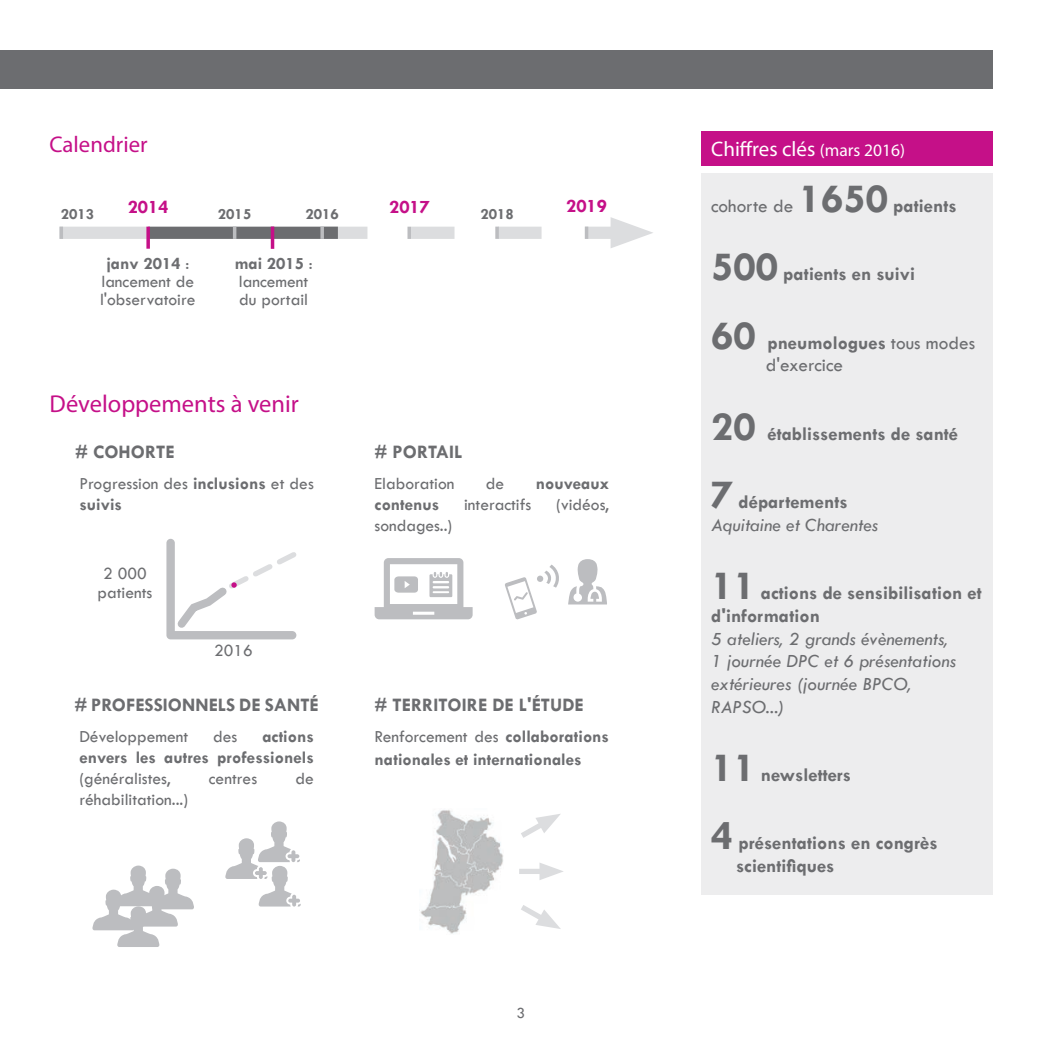
<style>
.page{position:relative;width:1042px;height:1042px;background:#fff}
.page>*{position:absolute;margin:0;border:0;box-sizing:border-box;transform-origin:0 0}
.t1{font:24.5px "Myriad Pro";color:#c51088}
.t2{font:22.75px "Myriad Pro";color:#c51088}
.t3{font:21px "Myriad Pro";color:#fff}
.t4{font:700 19.25px/22.8px "Tw Cen";color:#6c6d70}
.t5{font:italic 19.25px/22.8px "Tw Cen";color:#6c6d70}
.t6{font:19.25px/22.8px "Tw Cen";color:#6c6d70}
.t7{font:700 19.25px "Tw Cen";color:#c51088}
.t8{font:17.5px/18.2px "Tw Cen";color:#6c6d70}
.t9{font:700 17.5px/22.8px "Tw Cen";color:#6c6d70}
.t10{font:700 15.75px "Tw Cen";color:#6c6d70}
.t11{font:15.75px "Tw Cen";color:#6c6d70}
.s1{font-size:17.5px}
.s2{font-weight:700}
.s3{font-weight:400}
.s4{font-weight:700;font-size:42px}
.s5{font-size:42px}
.s6{font-weight:700;font-style:normal;font-size:42px}
.s7{font-weight:700;font-style:normal}
</style>
<div class="page">
<div style="left:0;top:50px;width:992px;height:38px;background:#6c6d70"></div>
<div style="left:701px;top:173px;width:291px;height:721px;background:#ededee"></div>
<div style="left:701px;top:131px;width:291px;height:34px;background:#c51088"></div>
<img style="left:420px;top:810px;width:83px;height:124px">
<svg style="left:521px;top:814px;width:39px;height:24px"></svg>
<svg style="left:521px;top:905px;width:40px;height:24px"></svg>
<div style="left:519px;top:869px;width:30px;height:5px;background:#dcdddf"></div>
<svg style="left:539px;top:863px;width:24px;height:17px"></svg>
<div style="left:60px;top:227px;width:88px;height:12px;background:#dcdddf"></div>
<div style="left:148px;top:227px;width:190px;height:12px;background:#6c6d70"></div>
<svg style="left:233px;top:227px;width:3px;height:12px"></svg>
<svg style="left:320px;top:227px;width:4px;height:12px"></svg>
<svg style="left:146px;top:227px;width:4px;height:22px"></svg>
<svg style="left:324px;top:217px;width:329px;height:31px"></svg>
<hr style="left:271px;top:226px;width:3px;height:23px;background:#c51088">
<svg style="left:60px;top:227px;width:3px;height:12px"></svg>
<svg style="left:92px;top:865px;width:102px;height:82px"></svg>
<svg style="left:225px;top:821px;width:76px;height:85px"></svg>
<svg style="left:568px;top:559px;width:39px;height:45px"></svg>
<svg style="left:375px;top:558px;width:98px;height:61px"></svg>
<svg style="left:505px;top:564px;width:54px;height:55px"></svg>
<svg style="left:166px;top:539px;width:131px;height:100px"></svg>
<h2 class="t2" style="left:50px;top:130px;width:99px">Calendrier</h2>
<p class="t3" style="left:711px;top:136px;width:195px">Chiffres clés <span class="s1">(mars 2016)</span></p>
<p class="t7" style="left:389px;top:195px;width:42px">2017</p>
<p class="t7" style="left:566px;top:194px;width:42px">2019</p>
<p class="t7" style="left:128px;top:195px;width:42px">2014</p>
<p class="t10" style="left:61px;top:204px;width:35px">2013</p>
<p class="t10" style="left:218px;top:204px;width:35px">2015</p>
<p class="t10" style="left:480px;top:204px;width:35px">2018</p>
<p class="t10" style="left:305px;top:204px;width:35px">2016</p>
<p class="t8" style="left:100px;top:254px;width:97px;text-align:center"><span class="s2">janv 2014</span> : lancement de l'observatoire</p>
<p class="t8" style="left:235px;top:254px;width:79px"><span class="s2">mai 2015</span> : lancement du portail</p>
<h1 class="t1" style="left:50px;top:389px;width:251px">Développements à venir</h1>
<p class="t4" style="left:75px;top:440px;width:101px"># COHORTE</p>
<p class="t8" style="left:79px;top:473px;width:236px;line-height:21px">Progression des <span class="s2">inclusions</span> et des <span class="s2">suivis</span></p>
<p class="t8" style="left:98px;top:564px;width:56px;line-height:19.2px;text-align:center">2 000 patients</p>
<p class="t8" style="left:214px;top:641px;width:40px">2016</p>
<p class="t4" style="left:74px;top:693px;width:39px"># Professionnels</p>
<p class="t4" style="left:239px;top:693px;width:38px">de sant</p>
<p class="t4" style="left:310px;top:693px;width:11px">é</p>
<p class="t9" style="left:79px;top:726px;width:236px;line-height:21px;text-align:right">actions<br>envers les autres professionels</p>
<p class="t8" style="left:79px;top:769px;width:93px">(généralistes,</p>
<p class="t8" style="left:209px;top:769px;width:50px">centres</p>
<p class="t8" style="left:295px;top:769px;width:20px">de</p>
<p class="t8" style="left:79px;top:790px;width:110px">réhabilitation...)</p>
<p class="t8" style="left:79px;top:727px;width:110px">Développement</p>
<p class="t8" style="left:213px;top:727px;width:26px">des</p>
<p class="t4" style="left:375px;top:440px;width:89px"># PORTAIL</p>
<p class="t8" style="left:375px;top:474px;width:81px">Elaboration</p>
<p class="t8" style="left:486px;top:474px;width:20px">de</p>
<p class="t9" style="left:536px;top:472px;width:75px">nouveaux</p>
<p class="t9" style="left:375px;top:493px;width:66px">contenus</p>
<p class="t8" style="left:464px;top:495px;width:69px">interactifs</p>
<p class="t8" style="left:556px;top:495px;width:54px">(vidéos,</p>
<p class="t8" style="left:375px;top:516px;width:79px">sondages..)</p>
<p class="t4" style="left:375px;top:693px;width:38px"># Territoire</p>
<p class="t4" style="left:492px;top:693px;width:60px">de l'étude</p>
<p class="t9" style="left:375px;top:725px;width:236px"><span class="s3">Renforcement des</span> collaborations nationales et internationales</p>
<p class="t11" style="left:517px;top:1003px;width:10px">3</p>
<p class="t6" style="left:711px;top:195px;width:247px">cohorte de <span class="s4">1650</span> <span class="s2">patients</span></p>
<p class="t4" style="left:711px;top:262px;width:205px"><span class="s5">500</span> patients en suivi</p>
<p class="t6" style="left:766px;top:331px;width:211px;text-indent:-55px"><span class="s4">60</span> <span class="s2">pneumologues</span> tous modes d'exercice</p>
<p class="t4" style="left:711px;top:422px;width:248px"><span class="s5">20</span> établissements de santé</p>
<p class="t5" style="left:711px;top:490px;width:168px"><span class="s6">7</span> <span class="s7">départements<br></span>Aquitaine et Charentes</p>
<p class="t4" style="left:711px;top:581px;width:272px"><span class="s5">11</span> actions de sensibilisation et d'information</p>
<p class="t5" style="left:711px;top:627px;width:247px">5 ateliers, 2 grands évènements,<br>1 journée DPC et 6 présentations extérieures (journée BPCO,<br>RAPSO...)</p>
<p class="t4" style="left:711px;top:763px;width:141px"><span class="s5">11</span> newsletters</p>
<p class="t4" style="left:736px;top:831px;width:203px;text-indent:-25px"><span class="s5">4</span> présentations en congrès scientifiques</p>
</div>
